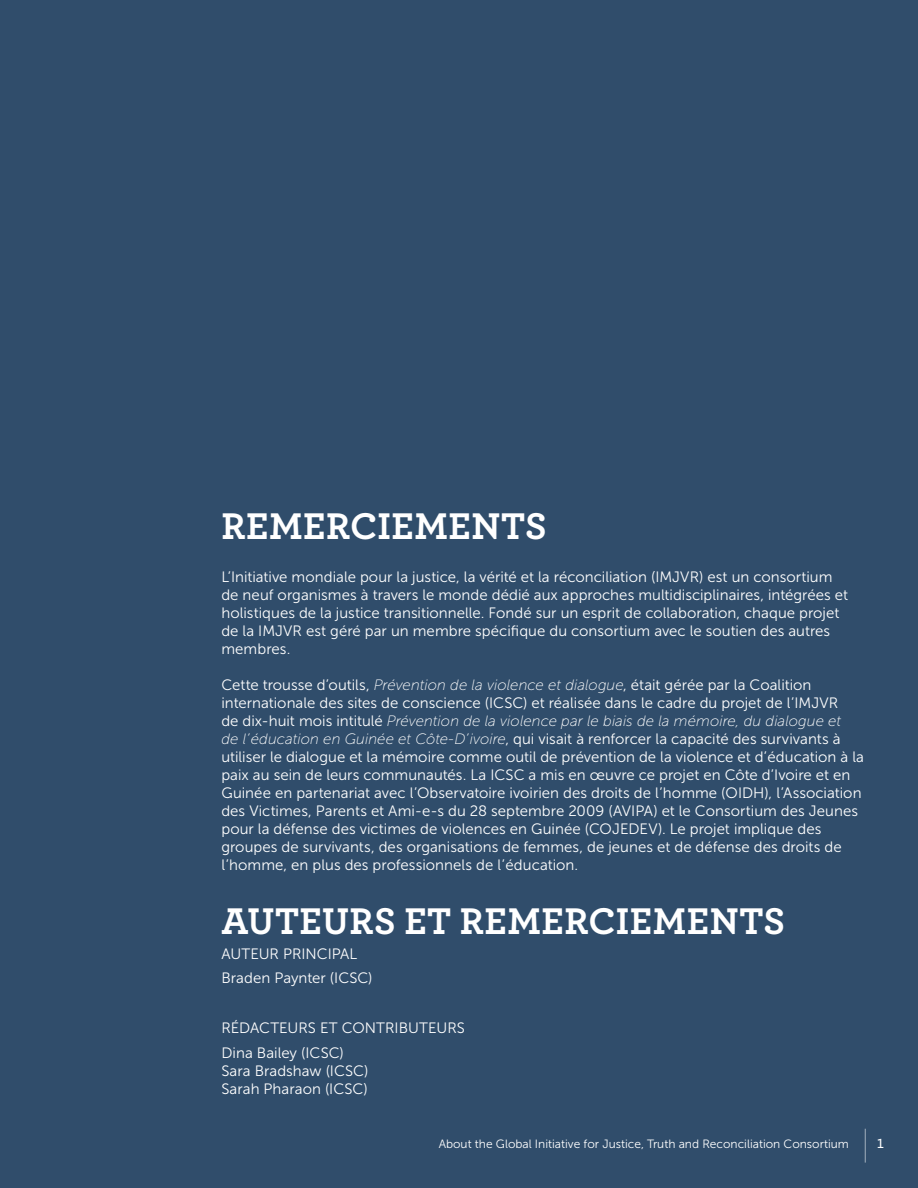
<style>
.page{position:relative;width:918px;height:1188px;background:#304d6b}
.page>*{position:absolute;margin:0;border:0;box-sizing:border-box;transform-origin:0 0}
.t1{font:700 39px "Archer";letter-spacing:.01em;color:#fff}
.t2{font:36px "Museo Sans 100";color:#fff;scale:.33 1}
.t3{font:500 18px "Archer";color:#fff}
.t4{font:15px/18px "Museo Sans 300";letter-spacing:.005em;color:#fff}
.t5{font:12px "Museo Sans 300";color:#fff}
.s1{font-family:"Museo Sans 100";font-style:italic}
</style>
<div class="page">
<p class="t1" style="left:221px;top:495px;width:327px">REMERCIEMENTS</p>
<p class="t4" style="left:221px;top:568px;width:628px">L’Initiative mondiale pour la justice, la vérité et la réconciliation (IMJVR) est un consortium de neuf organismes à travers le monde dédié aux approches multidisciplinaires, intégrées et holistiques de la justice transitionnelle. Fondé sur un esprit de collaboration, chaque projet de la IMJVR est géré par un membre spécifique du consortium avec le soutien des autres membres.</p>
<p class="t4" style="left:221px;top:676px;width:644px">Cette trousse d’outils, <span class="s1">Prévention de la violence et dialogue</span>, était gérée par la Coalition internationale des sites de conscience (ICSC) et réalisée dans le cadre du projet de l’IMJVR<br>de dix-huit mois intitulé <span class="s1">Prévention de la violence par le biais de la mémoire, du dialogue et<br>de l’éducation en Guinée et Côte-D’ivoire</span>, qui visait à renforcer la capacité des survivants à utiliser le dialogue et la mémoire comme outil de prévention de la violence et d’éducation à la paix au sein de leurs communautés. La ICSC a mis en œuvre ce projet en Côte d’Ivoire et en Guinée en partenariat avec l’Observatoire ivoirien des droits de l’homme (OIDH), l’Association des Victimes, Parents et Ami-e-s du 28 septembre 2009 (AVIPA) et le Consortium des Jeunes pour la défense des victimes de violences en Guinée (COJEDEV). Le projet implique des groupes de survivants, des organisations de femmes, de jeunes et de défense des droits de l’homme, en plus des professionnels de l’éducation.</p>
<p class="t1" style="left:221px;top:890px;width:565px">AUTEURS ET REMERCIEMENTS</p>
<p class="t4" style="left:221px;top:944px;width:137px">AUTEUR PRINCIPAL</p>
<p class="t4" style="left:221px;top:969px;width:153px">Braden Paynter (ICSC)</p>
<p class="t4" style="left:221px;top:1019px;width:245px">RÉDACTEURS ET CONTRIBUTEURS</p>
<p class="t4" style="left:221px;top:1043px;width:149px">Dina Bailey (ICSC)<br>Sara Bradshaw (ICSC)<br>Sarah Pharaon (ICSC)</p>
<h2 class="t2" style="left:864px;top:1126px;width:11px">|</h2>
<p class="t5" style="left:439px;top:1137px;width:412px">About the Global Initiative for Justice, Truth and Reconciliation Consortium</p>
<p class="t3" style="left:877px;top:1129px;width:9px">1</p>
</div>
